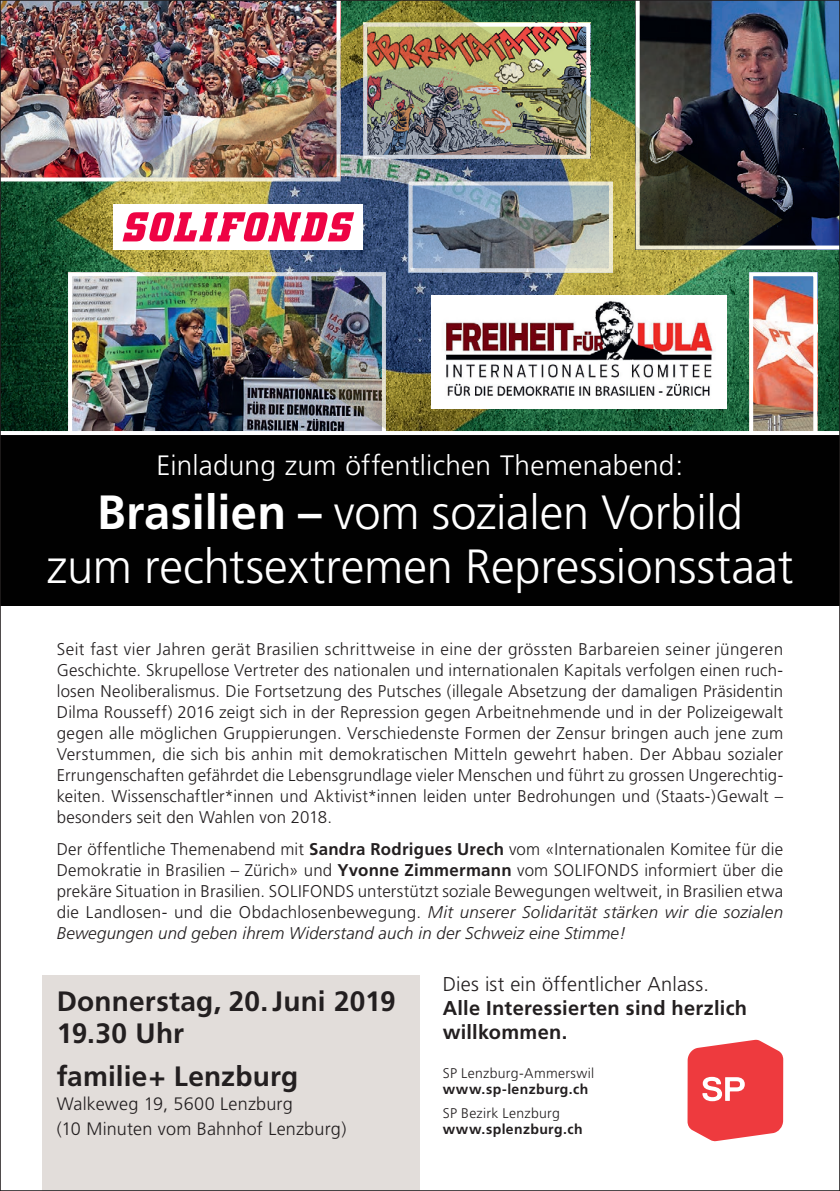
<style>
.page{position:relative;width:840px;height:1191px;background:#fff}
.page>*{position:absolute;margin:0;border:0;box-sizing:border-box;transform-origin:0 0}
.t1{font:300 48px/54px "Frutiger";letter-spacing:-.005em;color:#fff;text-align:center}
.t2{font:700 28px/32px "Frutiger";letter-spacing:.005em;color:#231f20}
.t3{font:300 28px "Frutiger";letter-spacing:.01em;color:#fff}
.t4{font:700 20px/24px "Frutiger";letter-spacing:.015em;color:#231f20}
.t5{font:300 18px/24px "Frutiger";letter-spacing:.01em;color:#231f20}
.t6{font:300 17px/21px "Frutiger";letter-spacing:.01em;color:#231f20;text-align:justify}
.t7{font:300 14px/16px "Frutiger";letter-spacing:.02em;color:#231f20}
.t8{font:700 14px/16px "Frutiger";letter-spacing:.03em;color:#231f20}
.s1{font-weight:700}
.s2{font-style:italic}
.s3{font-weight:300}
</style>
<div class="page">
<svg style="left:687px;top:1039px;width:95px;height:102px;background:#f05b5e"></svg>
<div style="left:43px;top:975px;width:377px;height:216px;background:#e2ddda"></div>
<img style="left:2px;top:181px;width:835px;height:250px">
<img style="left:2px;top:2px;width:55px;height:176px">
<img style="left:782px;top:2px;width:55px;height:247px">
<img style="left:57px;top:2px;width:725px;height:429px">
<div style="left:113px;top:204px;width:250px;height:45px;background:#fff"></div>
<svg style="left:122px;top:212px;width:232px;height:29px"></svg>
<div style="left:431px;top:295px;width:295px;height:113px;background:#fff"></div>
<img style="left:445px;top:300px;width:268px;height:96px">
<img style="left:753px;top:277px;width:58px;height:154px">
<div style="left:748px;top:272px;width:68px;height:167px;border:4px solid #fff"></div>
<div style="left:0;top:435px;width:839px;height:170px;background:#010101"></div>
<hr style="left:0;top:431px;width:839px;height:4px;background:#fff">
<p class="t3" style="left:156px;top:449px;width:528px">Einladung zum öffentlichen Themenabend:</p>
<p class="t1" style="left:47px;top:485px;width:747px"><span class="s1">Brasilien –</span> vom sozialen Vorbild<br>zum rechtsextremen Repressionsstaat</p>
<p class="t6" style="left:57px;top:638px;width:727px">Seit fast vier Jahren gerät Brasilien schrittweise in eine der grössten Barbareien seiner jüngeren Geschichte. Skrupellose Vertreter des nationalen und internationalen Kapitals verfolgen einen ruch&shy;losen Neoliberalismus. Die Fortsetzung des Putsches (illegale Absetzung der damaligen Präsidentin Dilma Rousseff) 2016 zeigt sich in der Repression gegen Arbeitnehmende und in der Polizeigewalt gegen alle möglichen Gruppierungen. Verschiedenste Formen der Zensur bringen auch jene zum Verstummen, die sich bis anhin mit demokratischen Mitteln gewehrt haben. Der Abbau sozialer Errungenschaften gefährdet die Lebensgrundlage vieler Menschen und führt zu grossen Ungerechtig&shy;keiten. Wissenschaftler*innen und Aktivist*innen leiden unter Bedrohungen und (Staats-)Gewalt – besonders seit den Wahlen von 2018.</p>
<p class="t6" style="left:57px;top:838px;width:727px">Der öffentliche Themenabend mit <span class="s1">Sandra Rodrigues Urech</span> vom «Internationalen Komitee für die Demokratie in Brasilien – Zürich» und <span class="s1">Yvonne Zimmermann</span> vom SOLIFONDS informiert über die prekäre Situation in Brasilien. SOLIFONDS unterstützt soziale Bewegungen weltweit, in Brasilien etwa die Landlosen- und die Obdachlosenbewegung. <span class="s2">Mit unserer Solidarität stärken wir die sozialen Bewegungen und geben ihrem Widerstand auch in der Schweiz eine Stimme!</span></p>
<p class="t2" style="left:57px;top:985px;width:340px">Donnerstag, 20.Juni 2019<br>19.30 Uhr</p>
<p class="t2" style="left:57px;top:1060px;width:243px">familie+ Lenzburg</p>
<p class="t5" style="left:57px;top:1092px;width:291px">Walkeweg 19, 5600 Lenzburg<br>(10 Minuten vom Bahnhof Lenzburg)</p>
<p class="t4" style="left:442px;top:972px;width:306px"><span class="s3">Dies ist ein öffentlicher Anlass.<br></span>Alle Interessierten sind herzlich willkommen.</p>
<p class="t7" style="left:442px;top:1064px;width:153px">SP Lenzburg-Ammerswil <span class="s1">www.sp-lenzburg.ch</span></p>
<p class="t8" style="left:442px;top:1105px;width:141px"><span class="s3">SP Bezirk Lenzburg </span>www.splenzburg.ch</p>
</div>
